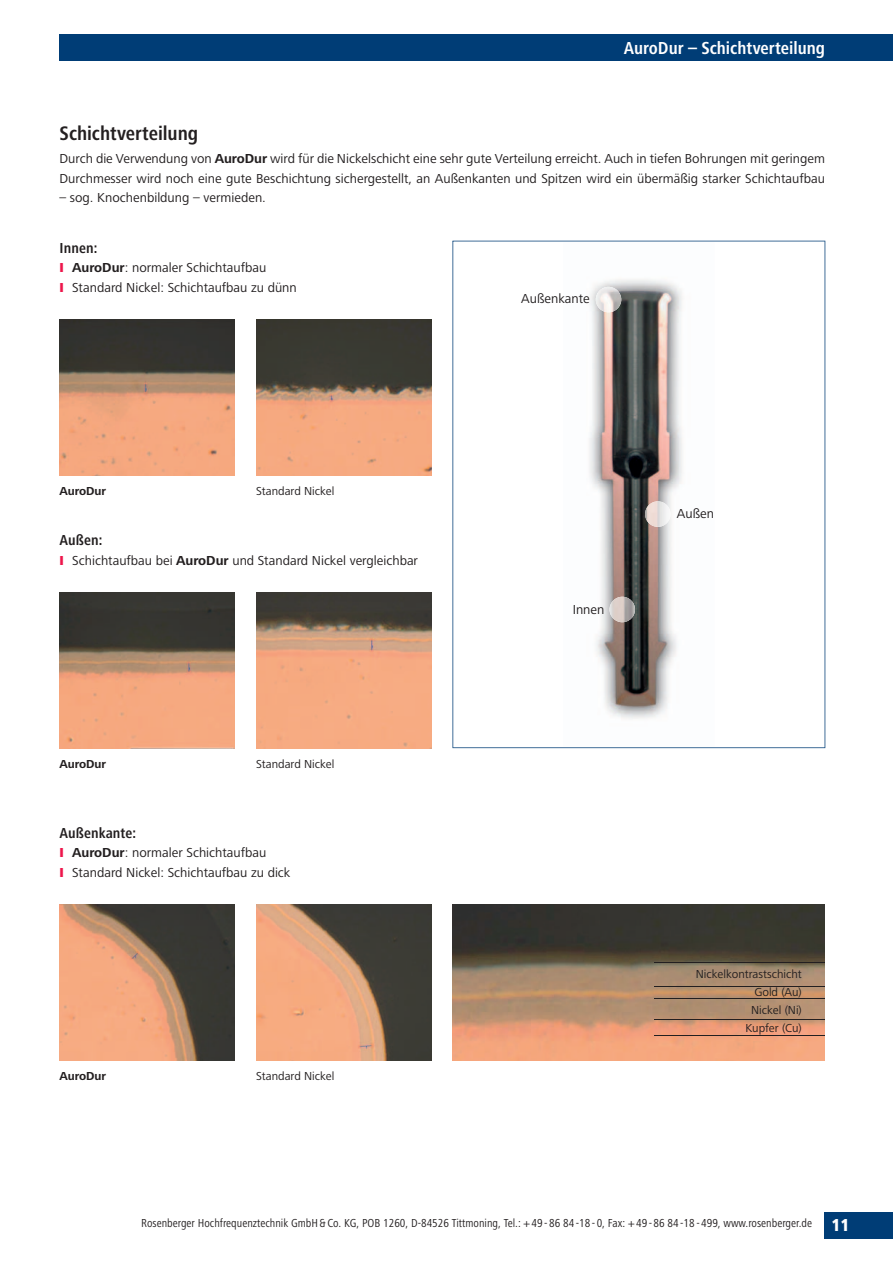
<style>
.page{position:relative;width:893px;height:1263px;background:#fff}
.page>*{position:absolute;margin:0;border:0;box-sizing:border-box;transform-origin:0 0}
.t1{font:700 condensed 20.25px "Frutiger Next LT";letter-spacing:-.005em;color:#231f20}
.t2{font:700 condensed 18px "Frutiger Next LT";color:#fff}
.t3{font:700 condensed 15px "Frutiger Next LT";letter-spacing:.005em;color:#231f20}
.t4{font:13.5px/19.5px "Frutiger Next LT";color:#231f20}
.t5{font:condensed 12px "Frutiger Next LT";color:#231f20}
.t6{font:12px/17.9px "Frutiger Next LT";color:#231f20;text-align:right}
.t7{font:700 12px "Frutiger Next LT";color:#231f20}
.s1{font-weight:700}
.s2{font-weight:800;color:#ed164b}
.s3{font-weight:800;font-size:18px;color:#fff}
</style>
<div class="page">
<img style="left:453px;top:904px;width:372px;height:156px">
<svg style="left:452px;top:241px;width:373px;height:507px"></svg>
<img style="left:60px;top:319px;width:175px;height:156px">
<img style="left:256px;top:319px;width:176px;height:156px">
<img style="left:60px;top:592px;width:175px;height:156px">
<img style="left:256px;top:592px;width:176px;height:156px">
<img style="left:60px;top:904px;width:175px;height:156px">
<img style="left:256px;top:904px;width:176px;height:156px">
<img style="left:609px;top:597px;width:26px;height:25px;border-radius:50%">
<img style="left:645px;top:501px;width:26px;height:26px;border-radius:50%">
<img style="left:596px;top:287px;width:25px;height:25px;border-radius:50%">
<hr style="left:655px;top:962px;width:170px;height:1px;background:#231f20">
<hr style="left:655px;top:986px;width:170px;height:1px;background:#231f20">
<hr style="left:655px;top:998px;width:170px;height:1px;background:#231f20">
<hr style="left:655px;top:1019px;width:170px;height:1px;background:#231f20">
<hr style="left:655px;top:1035px;width:170px;height:1px;background:#231f20">
<div style="left:60px;top:34px;width:833px;height:27px;background:#003d76"></div>
<div style="left:825px;top:1212px;width:68px;height:26px;background:#003d76"></div>
<h2 class="t2" style="left:624px;top:41px;width:203px">AuroDur – Schichtverteilung</h2>
<h1 class="t1" style="left:60px;top:125px;width:140px">Schichtverteilung</h1>
<p class="t4" style="left:60px;top:150px;width:767px">Durch die Verwendung von <span class="s1">AuroDur</span> wird für die Nickelschicht eine sehr gute Verteilung erreicht. Auch in tiefen Bohrungen mit geringem<br>Durchmesser wird noch eine gute Beschichtung sichergestellt, an Außenkanten und Spitzen wird ein übermäßig starker Schichtaufbau</p>
<p class="t4" style="left:60px;top:189px;width:208px">– sog. Knochenbildung – vermieden.</p>
<p class="t3" style="left:60px;top:242px;width:39px">Innen:</p>
<p class="t4" style="left:60px;top:259px;width:239px"><span class="s2">I</span> <span class="s1">AuroDur</span>: normaler Schichtaufbau<br><span class="s2">I</span> Standard Nickel: Schichtaufbau zu dünn</p>
<p class="t4" style="left:521px;top:290px;width:70px">Außenkante</p>
<p class="t7" style="left:60px;top:486px;width:48px">AuroDur</p>
<p class="t6" style="left:256px;top:483px;width:80px">Standard Nickel</p>
<p class="t3" style="left:60px;top:534px;width:44px">Außen:</p>
<p class="t4" style="left:60px;top:552px;width:360px"><span class="s2">I</span> Schichtaufbau bei <span class="s1">AuroDur</span> und Standard Nickel vergleichbar</p>
<p class="t7" style="left:60px;top:759px;width:48px">AuroDur</p>
<p class="t6" style="left:256px;top:756px;width:80px">Standard Nickel</p>
<p class="t3" style="left:60px;top:827px;width:78px">Außenkante:</p>
<p class="t4" style="left:60px;top:844px;width:232px"><span class="s2">I</span> <span class="s1">AuroDur</span>: normaler Schichtaufbau<br><span class="s2">I</span> Standard Nickel: Schichtaufbau zu dick</p>
<p class="t7" style="left:60px;top:1071px;width:48px">AuroDur</p>
<p class="t6" style="left:256px;top:1068px;width:80px">Standard Nickel</p>
<p class="t4" style="left:573px;top:601px;width:33px">Innen</p>
<p class="t4" style="left:677px;top:505px;width:39px">Außen</p>
<p class="t6" style="left:696px;top:967px;width:108px">Nickelkontrastschicht<br>Gold (Au)<br>Nickel (Ni)<br>Kupfer (Cu)</p>
<p class="t5" style="left:141px;top:1219px;width:710px">Rosenberger Hochfrequenztechnik GmbH &amp; Co. KG, POB 1260, D-84526 Tittmoning, Tel.: + 49 - 86 84 -18 - 0, Fax: + 49 - 86 84 -18 - 499, www.rosenberger.de <span class="s3">11</span></p>
</div>
